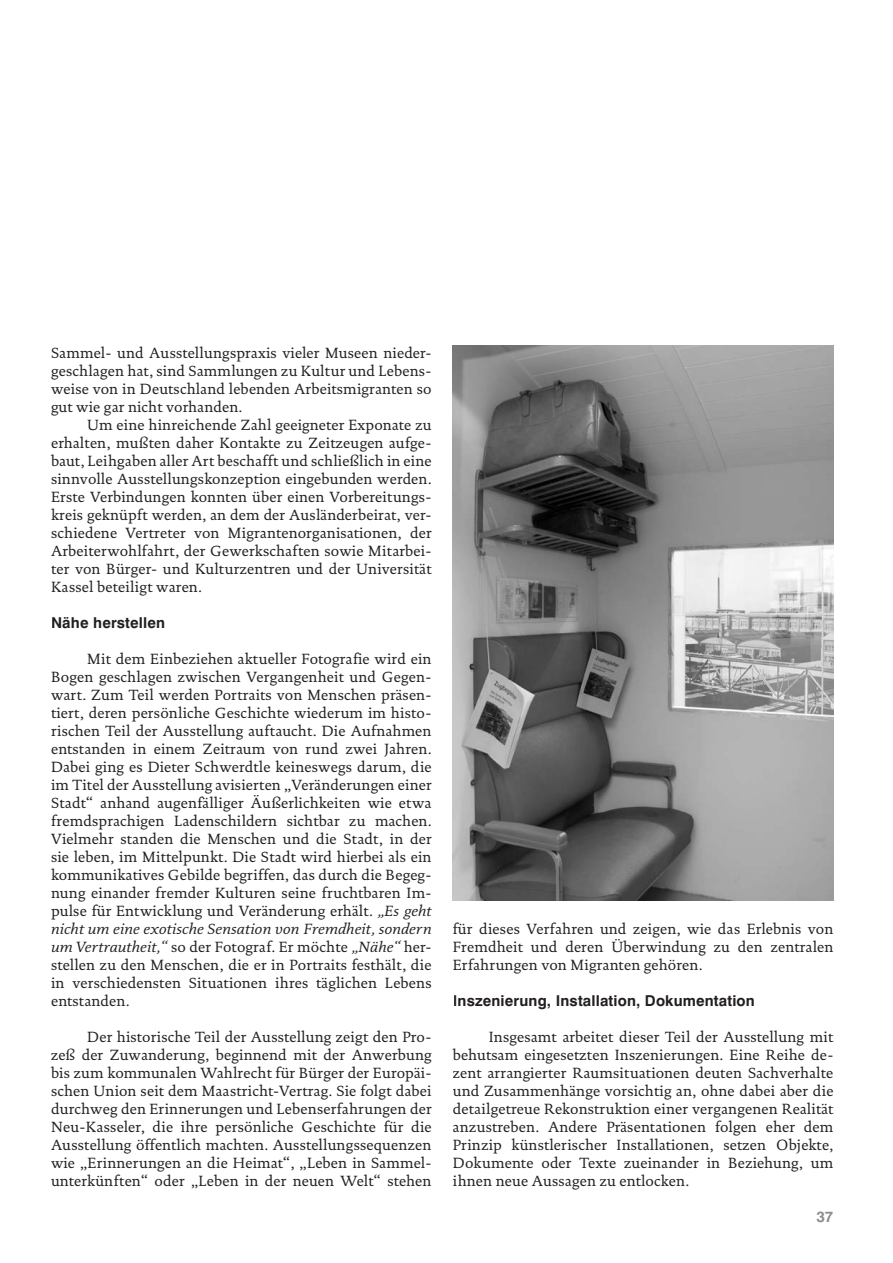
<style>
.page{position:relative;width:893px;height:1263px;background:#fff}
.page>*{position:absolute;margin:0;border:0;box-sizing:border-box;transform-origin:0 0}
.t1{font:15px/18px "DTL Documenta ST";letter-spacing:.01em;color:#231f20;text-align:justify}
.t2{font:700 15px "Swiss 721 BT";letter-spacing:.01em;color:#231f20}
.t3{font:700 15px "Swiss 721 BT";color:#8a8c8f}
.s1{font-style:italic}
</style>
<div class="page">
<img style="left:453px;top:346px;width:380px;height:554px">
<p class="t1" style="left:51px;top:344px;width:382px">Sammel- und Ausstellungspraxis vieler Museen nieder&shy;geschlagen hat, sind Sammlungen zu Kultur und Lebens&shy;weise von in Deutschland lebenden Arbeitsmigranten so gut wie gar nicht vorhanden.</p>
<p class="t1" style="left:51px;top:416px;width:382px;text-indent:36px">Um eine hinreichende Zahl geeigneter Exponate zu erhalten, mußten daher Kontakte zu Zeitzeugen aufge&shy;baut, Leihgaben aller Art beschafft und schließlich in eine sinnvolle Ausstellungskonzeption eingebunden werden.<br>Erste Verbindungen konnten über einen Vorbereitungs&shy;kreis geknüpft werden, an dem der Ausländerbeirat, ver&shy;schiedene Vertreter von Migrantenorganisationen, der Arbeiterwohlfahrt, der Gewerkschaften sowie Mitarbei&shy;ter von Bürger- und Kulturzentren und der Universität Kassel beteiligt waren.</p>
<p class="t2" style="left:51px;top:614px;width:116px">Nähe herstellen</p>
<p class="t1" style="left:51px;top:650px;width:382px;text-indent:36px">Mit dem Einbeziehen aktueller Fotografie wird ein Bogen geschlagen zwischen Vergangenheit und Gegen&shy;wart. Zum Teil werden Portraits von Menschen präsen&shy;tiert, deren persönliche Geschichte wiederum im histo&shy;rischen Teil der Ausstellung auftaucht. Die Aufnahmen entstanden in einem Zeitraum von rund zwei Jahren.<br>Dabei ging es Dieter Schwerdtle keineswegs darum, die im Titel der Ausstellung avisierten „Veränderungen einer Stadt“ anhand augenfälliger Äußerlichkeiten wie etwa fremdsprachigen Ladenschildern sichtbar zu machen.<br>Vielmehr standen die Menschen und die Stadt, in der sie leben, im Mittelpunkt. Die Stadt wird hierbei als ein kommunikatives Gebilde begriffen, das durch die Begeg&shy;nung einander fremder Kulturen seine fruchtbaren Im&shy;pulse für Entwicklung und Veränderung erhält. <span class="s1">„Es geht nicht um eine exotische Sensation von Fremdheit, sondern um Vertrautheit,“</span> so der Fotograf. Er möchte <span class="s1">„Nähe“</span> her&shy;stellen zu den Menschen, die er in Portraits festhält, die in verschiedensten Situationen ihres täglichen Lebens entstanden.</p>
<p class="t1" style="left:51px;top:1028px;width:382px;text-indent:36px">Der historische Teil der Ausstellung zeigt den Pro&shy;zeß der Zuwanderung, beginnend mit der Anwerbung bis zum kommunalen Wahlrecht für Bürger der Europäi&shy;schen Union seit dem Maastricht-Vertrag. Sie folgt dabei durchweg den Erinnerungen und Lebenserfahrungen der Neu-Kasseler, die ihre persönliche Geschichte für die Ausstellung öffentlich machten. Ausstellungssequenzen wie „Erinnerungen an die Heimat“, „Leben in Sammel&shy;unterkünften“ oder „Leben in der neuen Welt“ stehen</p>
<p class="t1" style="left:453px;top:920px;width:382px">für dieses Verfahren und zeigen, wie das Erlebnis von Fremdheit und deren Überwindung zu den zentralen Erfahrungen von Migranten gehören.</p>
<p class="t2" style="left:453px;top:992px;width:303px">Inszenierung, Installation, Dokumentation</p>
<p class="t1" style="left:453px;top:1028px;width:382px;text-indent:36px">Insgesamt arbeitet dieser Teil der Ausstellung mit behutsam eingesetzten Inszenierungen. Eine Reihe de&shy;zent arrangierter Raumsituationen deuten Sachverhalte und Zusammenhänge vorsichtig an, ohne dabei aber die detailgetreue Rekonstruktion einer vergangenen Realität anzustreben. Andere Präsentationen folgen eher dem Prinzip künstlerischer Installationen, setzen Objekte, Dokumente oder Texte zueinander in Beziehung, um ihnen neue Aussagen zu entlocken.</p>
<p class="t3" style="left:816px;top:1208px;width:19px">37</p>
</div>
